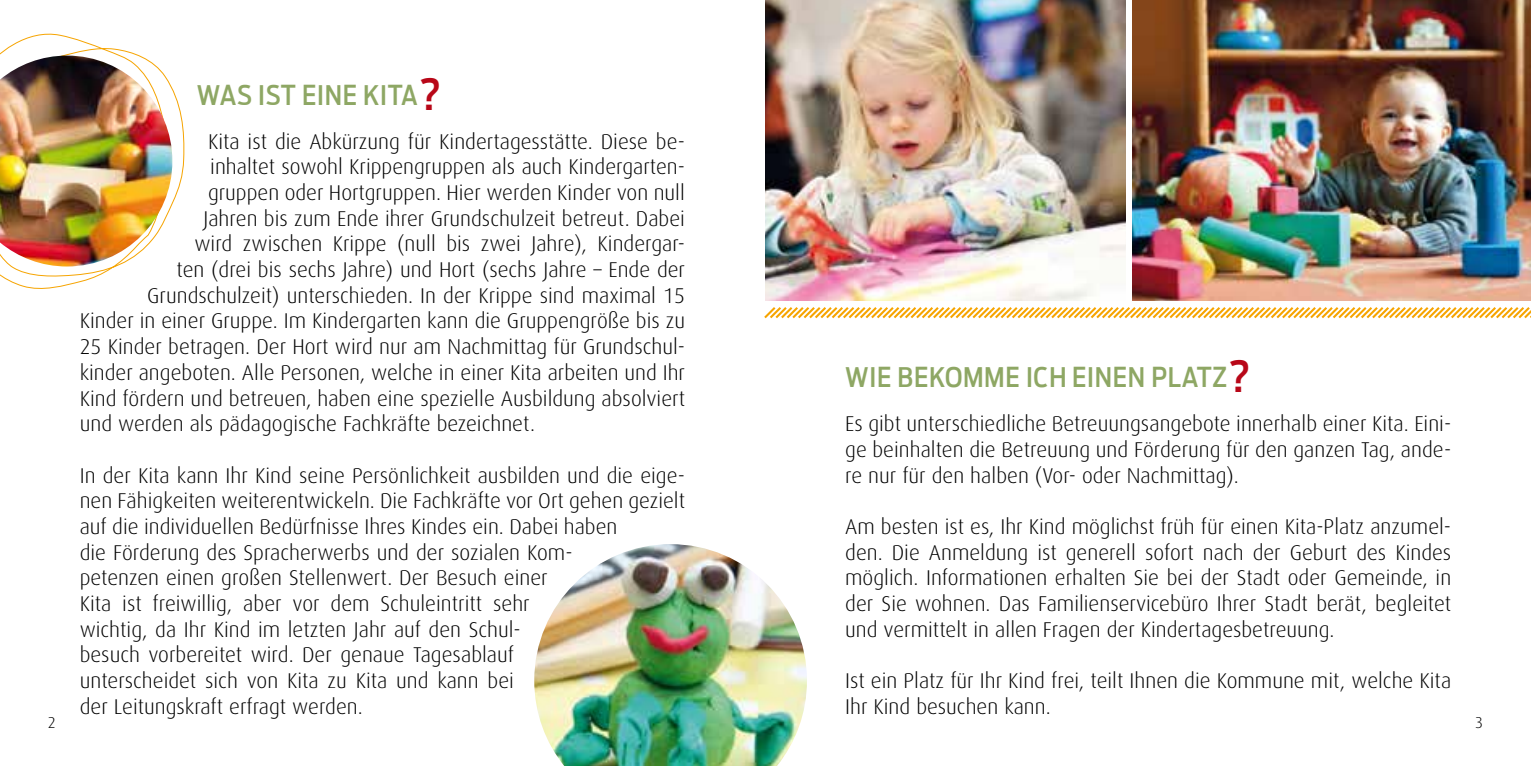
<style>
.page{position:relative;width:1531px;height:766px;background:#fff}
.page>*{position:absolute;margin:0;border:0;box-sizing:border-box;transform-origin:0 0}
.t1{font:500 27px "Antenna Cond";letter-spacing:.025em;color:#8ea764}
.t2{font:300 21.38px/25.7px "Dax";color:#000}
.t3{font:300 15.75px "Dax";color:#000}
.s1{font-size:42.75px;color:#b80718}
</style>
<div class="page">
<img style="left:534px;top:544px;width:273px;height:221px">
<svg style="left:0;top:33px;width:185px;height:256px"></svg>
<img style="left:0;top:56px;width:172px;height:210px">
<img style="left:765px;top:0;width:361px;height:300px">
<img style="left:1132px;top:0;width:399px;height:300px">
<svg style="left:764px;top:307px;width:767px;height:12px"></svg>
<p class="t1" style="left:197px;top:79px;width:246px">WAS IST EINE KITA<span class="s1">?</span></p>
<p class="t2" style="left:208px;top:129px;width:479px">Kita ist die Abkürzung für Kindertagesstätte. Diese be-</p>
<p class="t2" style="left:210px;top:154px;width:476px">inhaltet sowohl Krippengruppen als auch Kindergarten-</p>
<p class="t2" style="left:208px;top:180px;width:479px">gruppen oder Hortgruppen. Hier werden Kinder von null</p>
<p class="t2" style="left:203px;top:206px;width:483px">Jahren bis zum Ende ihrer Grundschulzeit betreut. Dabei</p>
<p class="t2" style="left:194px;top:231px;width:492px">wird zwischen Krippe (null bis zwei Jahre), Kindergar-</p>
<p class="t2" style="left:176px;top:257px;width:510px">ten (drei bis sechs Jahre) und Hort (sechs Jahre – Ende der</p>
<p class="t2" style="left:147px;top:283px;width:539px">Grundschulzeit) unterschieden. In der Krippe sind maximal 15</p>
<p class="t2" style="left:80px;top:308px;width:607px">Kinder in einer Gruppe. Im Kindergarten kann die Gruppengröße bis zu</p>
<p class="t2" style="left:80px;top:334px;width:607px">25 Kinder betragen. Der Hort wird nur am Nachmittag für Grundschul-</p>
<p class="t2" style="left:80px;top:360px;width:607px">kinder angeboten. Alle Personen, welche in einer Kita arbeiten und Ihr</p>
<p class="t2" style="left:80px;top:385px;width:607px">Kind fördern und betreuen, haben eine spezielle Ausbildung absolviert</p>
<p class="t2" style="left:80px;top:411px;width:457px">und werden als pädagogische Fachkräfte bezeichnet.</p>
<p class="t2" style="left:80px;top:462px;width:607px">In der Kita kann Ihr Kind seine Persönlichkeit ausbilden und die eige&shy;nen Fähigkeiten weiterentwickeln. Die Fachkräfte vor Ort gehen gezielt auf die individuellen Bedürfnisse Ihres Kindes ein. Dabei haben<br>die Förderung des Spracherwerbs und der sozialen Kom-<br>petenzen einen großen Stellenwert. Der Besuch einer<br>Kita ist freiwillig, aber vor dem Schuleintritt sehr<br>wichtig, da Ihr Kind im letzten Jahr auf den Schul-<br>besuch vorbereitet wird. Der genaue Tagesablauf<br>unterscheidet sich von Kita zu Kita und kann bei<br>der Leitungskraft erfragt werden.</p>
<p class="t1" style="left:845px;top:361px;width:407px">WIE BEKOMME ICH EINEN PLATZ<span class="s1">?</span></p>
<p class="t2" style="left:845px;top:411px;width:607px;text-align:justify">Es gibt unterschiedliche Betreuungsangebote innerhalb einer Kita. Eini&shy;ge beinhalten die Betreuung und Förderung für den ganzen Tag, ande&shy;re nur für den halben (Vor- oder Nachmittag).</p>
<p class="t2" style="left:845px;top:513px;width:607px;text-align:justify">Am besten ist es, Ihr Kind möglichst früh für einen Kita-Platz anzumel&shy;den. Die Anmeldung ist generell sofort nach der Geburt des Kindes möglich. Informationen erhalten Sie bei der Stadt oder Gemeinde, in der Sie wohnen. Das Familienservicebüro Ihrer Stadt berät, begleitet und vermittelt in allen Fragen der Kindertagesbetreuung.</p>
<p class="t2" style="left:845px;top:667px;width:607px">Ist ein Platz für Ihr Kind frei, teilt Ihnen die Kommune mit, welche Kita<br>Ihr Kind besuchen kann.</p>
<p class="t3" style="left:48px;top:713px;width:10px">2</p>
<p class="t3" style="left:1475px;top:713px;width:10px">3</p>
</div>
